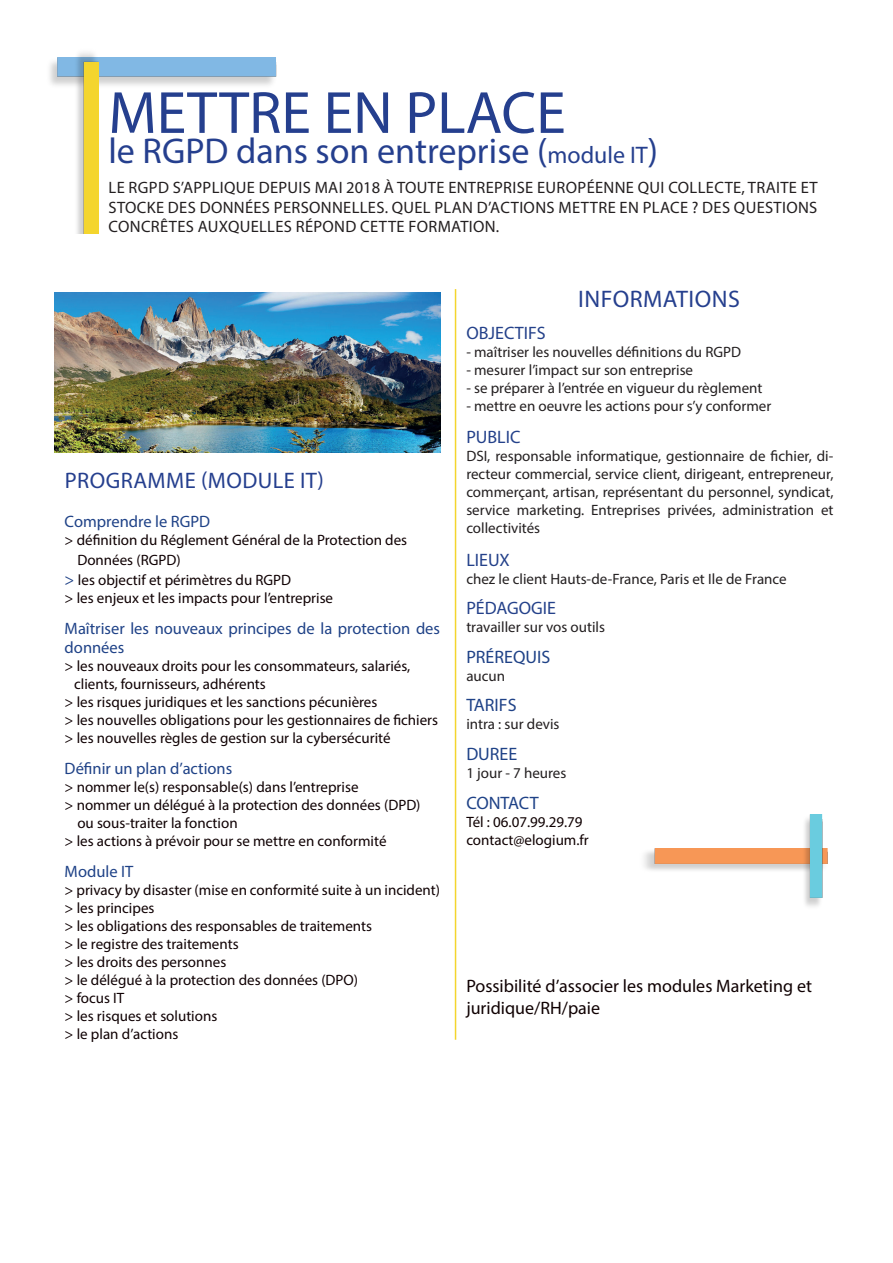
<style>
.page{position:relative;width:893px;height:1263px;background:#fff}
.page>*{position:absolute;margin:0;border:0;box-sizing:border-box;transform-origin:0 0}
.t1{font:60px "Myriad Pro";color:#253f8e}
.t2{font:36px "Myriad Pro";color:#253f8e}
.t3{font:24px "Myriad Pro";letter-spacing:.02em;color:#253f8e}
.t4{font:22.5px "Myriad Pro";letter-spacing:.02em;color:#253f8e}
.t5{font:18px/21.6px "Myriad Pro";color:#0f0002}
.t6{font:18px "Myriad Pro";color:#24418a}
.t7{font:18px "Myriad Pro";color:#1f4287}
.t8{font:16.5px/19.8px "Myriad Pro";letter-spacing:.02em;color:#231f20;text-align:justify}
.t9{font:16.5px/19.8px "Myriad Pro";color:#1f4287}
.t10{font:15px/18px "Myriad Pro";color:#0f0003}
.t11{font:15px/18px "Myriad Pro";color:#231f20;text-align:justify}
.t12{font:15px/18px "Myriad Pro";color:#0f0002}
.s1{font-size:24px}
.s2{font-size:16.5px;color:#1f4287}
</style>
<div class="page">
<img style="left:49px;top:58px;width:227px;height:30px">
<img style="left:74px;top:52px;width:24px;height:182px">
<img style="left:644px;top:849px;width:184px;height:24px">
<img style="left:803px;top:814px;width:19px;height:93px">
<hr style="left:455px;top:289px;width:1px;height:751px;background:#f4d52d">
<img style="left:54px;top:292px;width:386px;height:161px">
<h1 class="t1" style="left:108px;top:76px;width:459px">METTRE EN PLACE</h1>
<h2 class="t2" style="left:108px;top:129px;width:551px">le RGPD dans son entreprise (<span class="s1">module IT</span>)</h2>
<p class="t8" style="left:109px;top:177px;width:711px">LE RGPD S’APPLIQUE DEPUIS MAI 2018 À TOUTE ENTREPRISE EUROPÉENNE QUI COLLECTE, TRAITE ET STOCKE DES DONNÉES PERSONNELLES. QUEL PLAN D’ACTIONS METTRE EN PLACE ? DES QUESTIONS CONCRÊTES AUXQUELLES RÉPOND CETTE FORMATION.</p>
<h3 class="t4" style="left:65px;top:466px;width:261px">PROGRAMME (MODULE IT)</h3>
<p class="t9" style="left:65px;top:512px;width:147px">Comprendre le RGPD</p>
<p class="t10" style="left:65px;top:531px;width:344px">&gt; définition du Réglement Général de la Protection des</p>
<p class="t10" style="left:77px;top:551px;width:105px">Données (RGPD)</p>
<p class="t10" style="left:65px;top:571px;width:228px"><span class="s2">&gt;</span> les objectif et périmètres du RGPD</p>
<p class="t10" style="left:65px;top:589px;width:270px">&gt; les enjeux et les impacts pour l’entreprise</p>
<p class="t9" style="left:65px;top:618px;width:377px">Maîtriser les nouveaux principes de la protection des données</p>
<p class="t10" style="left:65px;top:657px;width:347px">&gt; les nouveaux droits pour les consommateurs, salariés,</p>
<p class="t10" style="left:74px;top:675px;width:193px">clients, fournisseurs, adhérents</p>
<p class="t10" style="left:65px;top:693px;width:314px">&gt; les risques juridiques et les sanctions pécunières</p>
<p class="t10" style="left:65px;top:711px;width:375px">&gt; les nouvelles obligations pour les gestionnaires de fichiers</p>
<p class="t10" style="left:65px;top:729px;width:328px">&gt; les nouvelles règles de gestion sur la cybersécurité</p>
<p class="t9" style="left:65px;top:758px;width:169px">Définir un plan d’actions</p>
<p class="t10" style="left:65px;top:778px;width:295px">&gt; nommer le(s) responsable(s) dans l’entreprise</p>
<p class="t10" style="left:65px;top:796px;width:357px">&gt; nommer un délégué à la protection des données (DPD)</p>
<p class="t10" style="left:77px;top:814px;width:162px">ou sous-traiter la fonction</p>
<p class="t10" style="left:65px;top:832px;width:323px">&gt; les actions à prévoir pour se mettre en conformité</p>
<p class="t9" style="left:65px;top:861px;width:70px">Module IT</p>
<p class="t10" style="left:65px;top:880px;width:377px">&gt; privacy by disaster (mise en conformité suite à un incident) &gt; les principes<br>&gt; les obligations des responsables de traitements<br>&gt; le registre des traitements<br>&gt; les droits des personnes<br>&gt; le délégué à la protection des données (DPO)<br>&gt; focus IT<br>&gt; les risques et solutions<br>&gt; le plan d’actions</p>
<h3 class="t3" style="left:578px;top:284px;width:163px">INFORMATIONS</h3>
<p class="t6" style="left:466px;top:322px;width:81px">OBJECTIFS</p>
<p class="t11" style="left:466px;top:343px;width:276px">- maîtriser les nouvelles définitions du RGPD</p>
<p class="t11" style="left:466px;top:361px;width:228px">- mesurer l’impact sur son entreprise</p>
<p class="t11" style="left:466px;top:379px;width:298px">- se préparer à l’entrée en vigueur du règlement</p>
<p class="t11" style="left:466px;top:397px;width:306px">- mettre en oeuvre les actions pour s’y conformer</p>
<p class="t6" style="left:466px;top:426px;width:56px">PUBLIC</p>
<p class="t11" style="left:466px;top:447px;width:369px">DSI, responsable informatique, gestionnaire de fichier, di&shy;recteur commercial, service client, dirigeant, entrepreneur, commerçant, artisan, représentant du personnel, syndicat, service marketing. Entreprises privées, administration et collectivités</p>
<p class="t6" style="left:466px;top:548px;width:45px">LIEUX</p>
<p class="t11" style="left:466px;top:569px;width:322px">chez le client Hauts-de-France, Paris et Ile de France</p>
<p class="t6" style="left:466px;top:597px;width:91px">PÉDAGOGIE</p>
<p class="t11" style="left:466px;top:618px;width:140px">travailler sur vos outils</p>
<p class="t7" style="left:466px;top:646px;width:85px">PRÉREQUIS</p>
<p class="t11" style="left:466px;top:667px;width:40px">aucun</p>
<p class="t7" style="left:466px;top:694px;width:52px">TARIFS</p>
<p class="t11" style="left:466px;top:715px;width:95px">intra : sur devis</p>
<p class="t7" style="left:466px;top:743px;width:53px">DUREE</p>
<p class="t11" style="left:466px;top:764px;width:102px">1 jour - 7 heures</p>
<p class="t7" style="left:466px;top:791px;width:74px">CONTACT</p>
<p class="t12" style="left:466px;top:812px;width:124px">Tél : 06.07.99.29.79 contact@elogium.fr</p>
<p class="t5" style="left:466px;top:975px;width:347px">Possibilité d’associer les modules Marketing et juridique/RH/paie</p>
</div>
